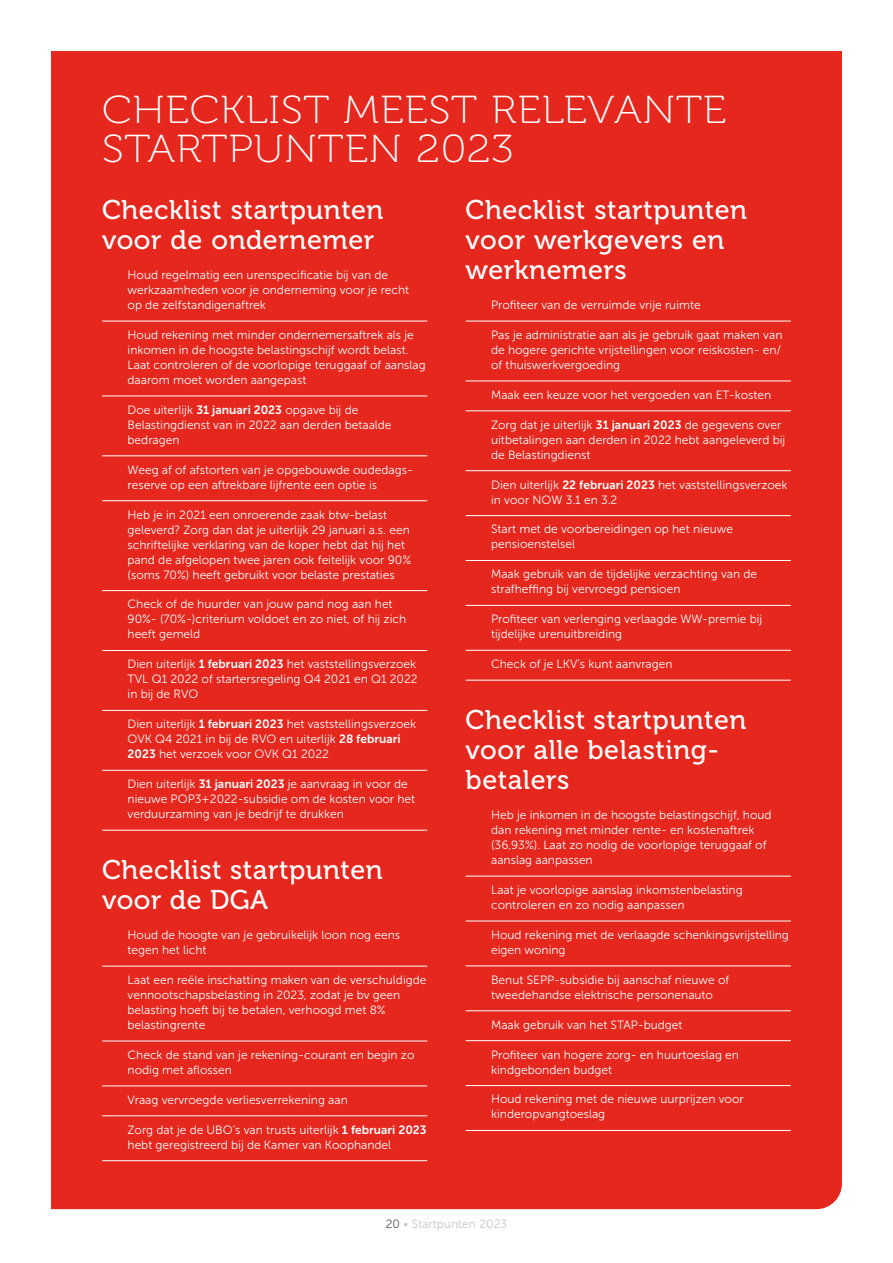
<style>
.page{position:relative;width:893px;height:1263px;background:#fff}
.page>*{position:absolute;margin:0;border:0;box-sizing:border-box;transform-origin:0 0}
.Hoofdstuk{font:39px/39px "Museo 100";letter-spacing:.02em;color:#fff;scale:1.1 1}
.Inhoud_kopje{font:27px/30px "Museo 500";letter-spacing:.02em;color:#fff}
.Platte_tekst{font:27px/30px "Museo 500";letter-spacing:.02em;color:#fff}
.Checklist_diap{font:12px/15px "Museo Sans 300";color:#fff}
.t1{font:12px "Museo Sans 300";color:#c6c6c6}
.s1{font-family:"Museo Sans 700"}
.s2{color:#575756}
</style>
<div class="page">
<div style="left:51px;top:51px;width:791px;height:1158px;background:#e5271e"></div>
<hr style="left:102px;top:321px;width:325px;height:1px;background:#fff">
<hr style="left:102px;top:396px;width:325px;height:1px;background:#fff">
<hr style="left:102px;top:456px;width:325px;height:1px;background:#fff">
<hr style="left:102px;top:500px;width:325px;height:1px;background:#fff">
<hr style="left:102px;top:590px;width:325px;height:1px;background:#fff">
<hr style="left:102px;top:650px;width:325px;height:1px;background:#fff">
<hr style="left:102px;top:710px;width:325px;height:1px;background:#fff">
<hr style="left:102px;top:770px;width:325px;height:1px;background:#fff">
<hr style="left:102px;top:830px;width:325px;height:1px;background:#fff">
<hr style="left:102px;top:966px;width:325px;height:1px;background:#fff">
<hr style="left:102px;top:1041px;width:325px;height:1px;background:#fff">
<hr style="left:102px;top:1086px;width:325px;height:1px;background:#fff">
<hr style="left:102px;top:1115px;width:325px;height:1px;background:#fff">
<hr style="left:102px;top:1160px;width:325px;height:1px;background:#fff">
<hr style="left:466px;top:321px;width:325px;height:1px;background:#fff">
<hr style="left:466px;top:381px;width:325px;height:1px;background:#fff">
<hr style="left:466px;top:411px;width:325px;height:1px;background:#fff">
<hr style="left:466px;top:470px;width:325px;height:1px;background:#fff">
<hr style="left:466px;top:515px;width:325px;height:1px;background:#fff">
<hr style="left:466px;top:560px;width:325px;height:1px;background:#fff">
<hr style="left:466px;top:605px;width:325px;height:1px;background:#fff">
<hr style="left:466px;top:650px;width:325px;height:1px;background:#fff">
<hr style="left:466px;top:680px;width:325px;height:1px;background:#fff">
<hr style="left:466px;top:876px;width:325px;height:1px;background:#fff">
<hr style="left:466px;top:921px;width:325px;height:1px;background:#fff">
<hr style="left:466px;top:966px;width:325px;height:1px;background:#fff">
<hr style="left:466px;top:1010px;width:325px;height:1px;background:#fff">
<hr style="left:466px;top:1040px;width:325px;height:1px;background:#fff">
<hr style="left:466px;top:1085px;width:325px;height:1px;background:#fff">
<hr style="left:466px;top:1130px;width:325px;height:1px;background:#fff">
<p class="Hoofdstuk" style="left:102px;top:91px;width:569px">CHECKLIST MEEST RELEVANTE<br>STARTPUNTEN 2023</p>
<p class="Inhoud_kopje" style="left:102px;top:195px;width:283px">Checklist startpunten voor de ondernemer</p>
<p class="Checklist_diap" style="left:128px;top:267px;width:283px">Houd regelmatig een urenspecificatie bij van de werkzaamheden voor je onderneming voor je recht op de zelfstandigenaftrek</p>
<p class="Checklist_diap" style="left:128px;top:327px;width:300px">Houd rekening met minder ondernemersaftrek als je inkomen in de hoogste belastingschijf wordt belast.<br>Laat controleren of de voorlopige teruggaaf of aanslag daarom moet worden aangepast</p>
<p class="Checklist_diap" style="left:128px;top:402px;width:266px">Doe uiterlijk <span class="s1">31 januari 2023</span> opgave bij de<br>Belastingdienst van in 2022 aan derden betaalde bedragen</p>
<p class="Checklist_diap" style="left:128px;top:462px;width:284px">Weeg af of afstorten van je opgebouwde oudedags&shy;reserve op een aftrekbare lijfrente een optie is</p>
<p class="Checklist_diap" style="left:128px;top:507px;width:285px">Heb je in 2021 een onroerende zaak btw-belast geleverd? Zorg dan dat je uiterlijk 29 januari a.s. een schriftelijke verklaring van de koper hebt dat hij het pand de afgelopen twee jaren ook feitelijk voor 90% (soms 70%) heeft gebruikt voor belaste prestaties</p>
<p class="Checklist_diap" style="left:128px;top:597px;width:280px">Check of de huurder van jouw pand nog aan het<br>90%- (70%-)criterium voldoet en zo niet, of hij zich heeft gemeld</p>
<p class="Checklist_diap" style="left:128px;top:657px;width:292px">Dien uiterlijk <span class="s1">1 februari 2023</span> het vaststellingsverzoek<br>TVL Q1 2022 of startersregeling Q4 2021 en Q1 2022 in bij de RVO</p>
<p class="Checklist_diap" style="left:128px;top:717px;width:290px">Dien uiterlijk <span class="s1">1 februari 2023</span> het vaststellingsverzoek<br>OVK Q4 2021 in bij de RVO en uiterlijk <span class="s1">28 februari<br>2023</span> het verzoek voor OVK Q1 2022</p>
<p class="Checklist_diap" style="left:128px;top:777px;width:289px">Dien uiterlijk <span class="s1">31 januari 2023</span> je aanvraag in voor de nieuwe POP3+2022-subsidie om de kosten voor het verduurzaming van je bedrijf te drukken</p>
<p class="Platte_tekst" style="left:102px;top:855px;width:282px">Checklist startpunten voor de DGA</p>
<p class="Checklist_diap" style="left:128px;top:927px;width:274px">Houd de hoogte van je gebruikelijk loon nog eens tegen het licht</p>
<p class="Checklist_diap" style="left:128px;top:972px;width:300px">Laat een reële inschatting maken van de verschuldigde vennootschapsbelasting in 2023, zodat je bv geen belasting hoeft bij te betalen, verhoogd met 8% belastingrente</p>
<p class="Checklist_diap" style="left:128px;top:1047px;width:288px">Check de stand van je rekening-courant en begin zo nodig met aflossen</p>
<p class="Checklist_diap" style="left:128px;top:1092px;width:222px">Vraag vervroegde verliesverrekening aan</p>
<p class="Checklist_diap" style="left:128px;top:1122px;width:301px">Zorg dat je de UBO’s van trusts uiterlijk <span class="s1">1 februari 2023 </span>hebt geregistreerd bij de Kamer van Koophandel</p>
<p class="Inhoud_kopje" style="left:466px;top:195px;width:283px">Checklist startpunten voor werkgevers en werknemers</p>
<p class="Checklist_diap" style="left:491px;top:297px;width:211px">Profiteer van de verruimde vrije ruimte</p>
<p class="Checklist_diap" style="left:491px;top:327px;width:293px;text-align:justify">Pas je administratie aan als je gebruik gaat maken van de hogere gerichte vrijstellingen voor reiskosten- en/ of thuiswerkvergoeding</p>
<p class="Checklist_diap" style="left:491px;top:387px;width:282px">Maak een keuze voor het vergoeden van ET-kosten</p>
<p class="Checklist_diap" style="left:491px;top:417px;width:296px">Zorg dat je uiterlijk <span class="s1">31 januari 2023</span> de gegevens over uitbetalingen aan derden in 2022 hebt aangeleverd bij de Belastingdienst</p>
<p class="Checklist_diap" style="left:491px;top:477px;width:298px">Dien uiterlijk <span class="s1">22 februari 2023</span> het vaststellingsverzoek in voor NOW 3.1 en 3.2</p>
<p class="Checklist_diap" style="left:491px;top:522px;width:243px">Start met de voorbereidingen op het nieuwe pensioenstelsel</p>
<p class="Checklist_diap" style="left:491px;top:567px;width:268px">Maak gebruik van de tijdelijke verzachting van de strafheffing bij vervroegd pensioen</p>
<p class="Checklist_diap" style="left:491px;top:612px;width:273px">Profiteer van verlenging verlaagde WW-premie bij tijdelijke urenuitbreiding</p>
<p class="Checklist_diap" style="left:491px;top:657px;width:183px">Check of je LKV’s kunt aanvragen</p>
<p class="Platte_tekst" style="left:466px;top:705px;width:282px">Checklist startpunten voor alle belasting&shy;betalers</p>
<p class="Checklist_diap" style="left:491px;top:807px;width:282px">Heb je inkomen in de hoogste belastingschijf, houd dan rekening met minder rente- en kostenaftrek (36,93%). Laat zo nodig de voorlopige teruggaaf of aanslag aanpassen</p>
<p class="Checklist_diap" style="left:491px;top:882px;width:253px">Laat je voorlopige aanslag inkomstenbelasting controleren en zo nodig aanpassen</p>
<p class="Checklist_diap" style="left:491px;top:927px;width:299px">Houd rekening met de verlaagde schenkingsvrijstelling eigen woning</p>
<p class="Checklist_diap" style="left:491px;top:972px;width:240px">Benut SEPP-subsidie bij aanschaf nieuwe of tweedehandse elektrische personenauto</p>
<p class="Checklist_diap" style="left:491px;top:1017px;width:193px">Maak gebruik van het STAP-budget</p>
<p class="Checklist_diap" style="left:491px;top:1047px;width:249px">Profiteer van hogere zorg- en huurtoeslag en kindgebonden budget</p>
<p class="Checklist_diap" style="left:491px;top:1092px;width:254px">Houd rekening met de nieuwe uurprijzen voor kinderopvangtoeslag</p>
<p class="t1" style="left:386px;top:1218px;width:123px"><span class="s2">20</span> • Startpunten 2023</p>
</div>
